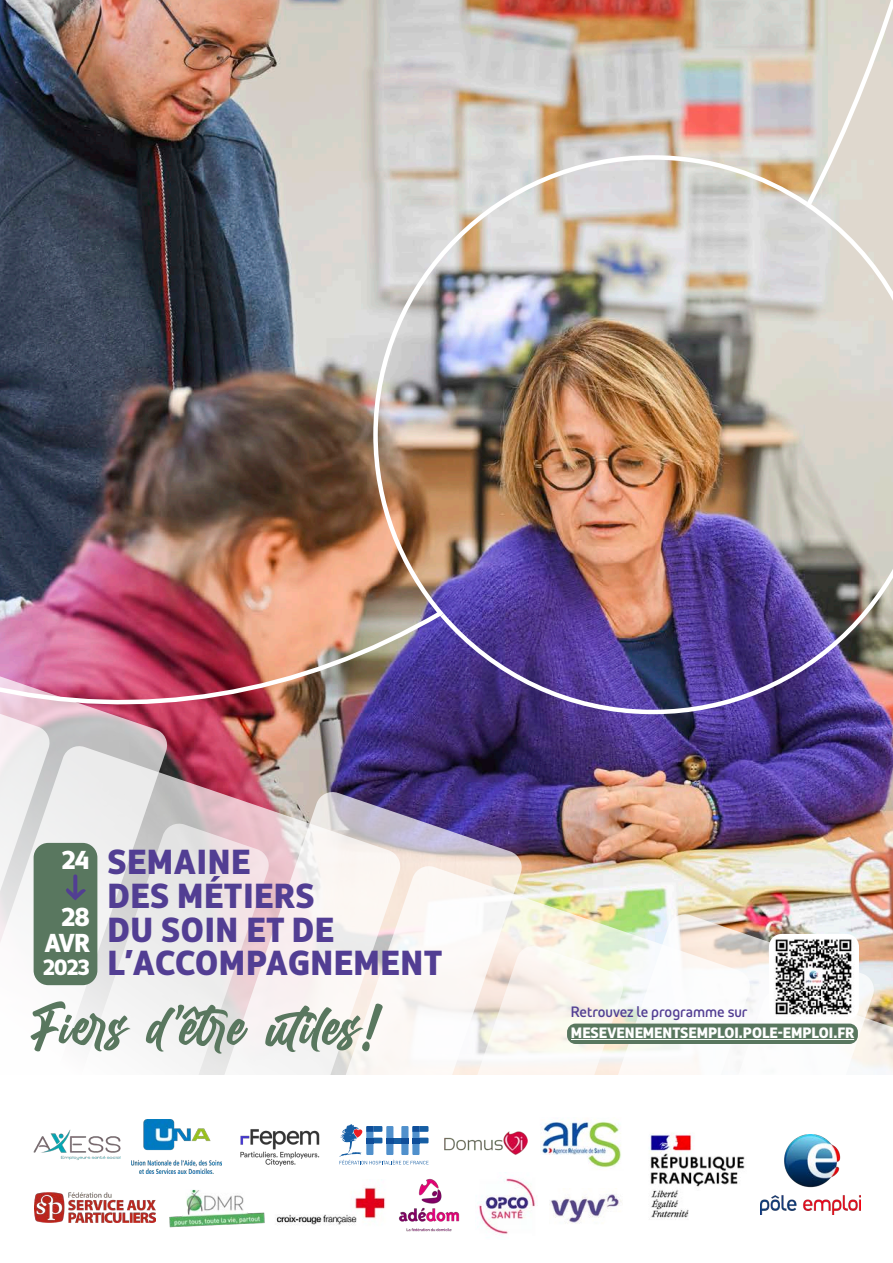
<style>
.page{position:relative;width:893px;height:1263px;background:#fff}
.page>*{position:absolute;margin:0;border:0;box-sizing:border-box;transform-origin:0 0}
.t1{font:58.5px "Billion Dreams";letter-spacing:.02em;color:#59775f}
.t2{font:700 34.65px "Pole Emploi Pro";letter-spacing:.02em;color:#523e93}
.t3{font:700 25.95px "Pole Emploi Pro";letter-spacing:-.03em;color:#fff}
.t4{font:700 22.05px "Pole Emploi Pro";color:#fff}
.t5{font:700 15px "Pole Emploi Pro";color:#fff}
.t6{font:15px "Pole Emploi Pro";color:#523e93}
</style>
<div class="page">
<img style="left:0;top:0;width:893px;height:988px">
<img style="left:371px;top:153px;width:431px;height:454px">
<img style="left:0;top:607px;width:447px;height:116px">
<img style="left:436px;top:198px;width:457px;height:518px">
<svg style="left:802px;top:0;width:91px;height:212px;background:#dcd7cc"></svg>
<svg style="left:0;top:620px;width:52px;height:48px;background:#d782b0"></svg>
<img style="left:33px;top:744px;width:369px;height:409px">
<img style="left:524px;top:864px;width:228px;height:80px">
<svg style="left:876px;top:988px;width:17px;height:83px"></svg>
<svg style="left:0;top:668px;width:169px;height:427px"></svg>
<svg style="left:204px;top:790px;width:320px;height:390px"></svg>
<svg style="left:556px;top:912px;width:320px;height:299px"></svg>
<svg style="left:51px;top:821px;width:220px;height:359px"></svg>
<svg style="left:405px;top:944px;width:220px;height:267px"></svg>
<div style="left:34px;top:843px;width:63px;height:142px;background:#59775f;border-radius:15px"></div>
<svg style="left:73px;top:874px;width:4px;height:21px"></svg>
<svg style="left:66px;top:888px;width:20px;height:12px"></svg>
<div style="left:567px;top:1023px;width:291px;height:21px;background:#59775f;border-radius:9px"></div>
<hr style="left:571px;top:1039px;width:283px;height:1px;background:#fff">
<img style="left:760px;top:1135px;width:100px;height:80px">
<img style="left:637px;top:1122px;width:121px;height:98px">
<img style="left:276px;top:1187px;width:109px;height:39px">
<svg style="left:339px;top:1124px;width:89px;height:40px"></svg>
<img style="left:169px;top:1189px;width:96px;height:39px">
<img style="left:132px;top:1119px;width:90px;height:54px">
<img style="left:34px;top:1128px;width:86px;height:33px">
<img style="left:35px;top:1192px;width:121px;height:30px">
<img style="left:237px;top:1114px;width:86px;height:66px">
<img style="left:540px;top:1117px;width:83px;height:53px">
<img style="left:549px;top:1188px;width:74px;height:36px">
<img style="left:445px;top:1125px;width:82px;height:38px">
<img style="left:476px;top:1172px;width:62px;height:65px">
<img style="left:390px;top:1165px;width:79px;height:67px">
<div style="left:769px;top:934px;width:90px;height:86px;background:#fff;border-radius:13px"></div>
<img style="left:775px;top:939px;width:81px;height:78px">
<p class="t2" style="left:107px;top:835px;width:144px">SEMAINE</p>
<p class="t2" style="left:107px;top:869px;width:209px">DES MÉTIERS</p>
<p class="t2" style="left:107px;top:902px;width:228px">DU SOIN ET DE</p>
<p class="t2" style="left:107px;top:936px;width:337px">L’ACCOMPAGNEMENT</p>
<p class="t1" style="left:29px;top:984px;width:357px">Fiers d’être utiles!</p>
<p class="t6" style="left:571px;top:1000px;width:178px">Retrouvez le programme sur</p>
<p class="t3" style="left:62px;top:839px;width:29px">24</p>
<p class="t3" style="left:62px;top:896px;width:30px">28</p>
<p class="t3" style="left:45px;top:922px;width:47px">AVR</p>
<p class="t4" style="left:43px;top:950px;width:48px">2023</p>
<p class="t5" style="left:571px;top:1021px;width:285px">MESEVENEMENTSEMPLOI.POLE-EMPLOI.FR</p>
</div>
